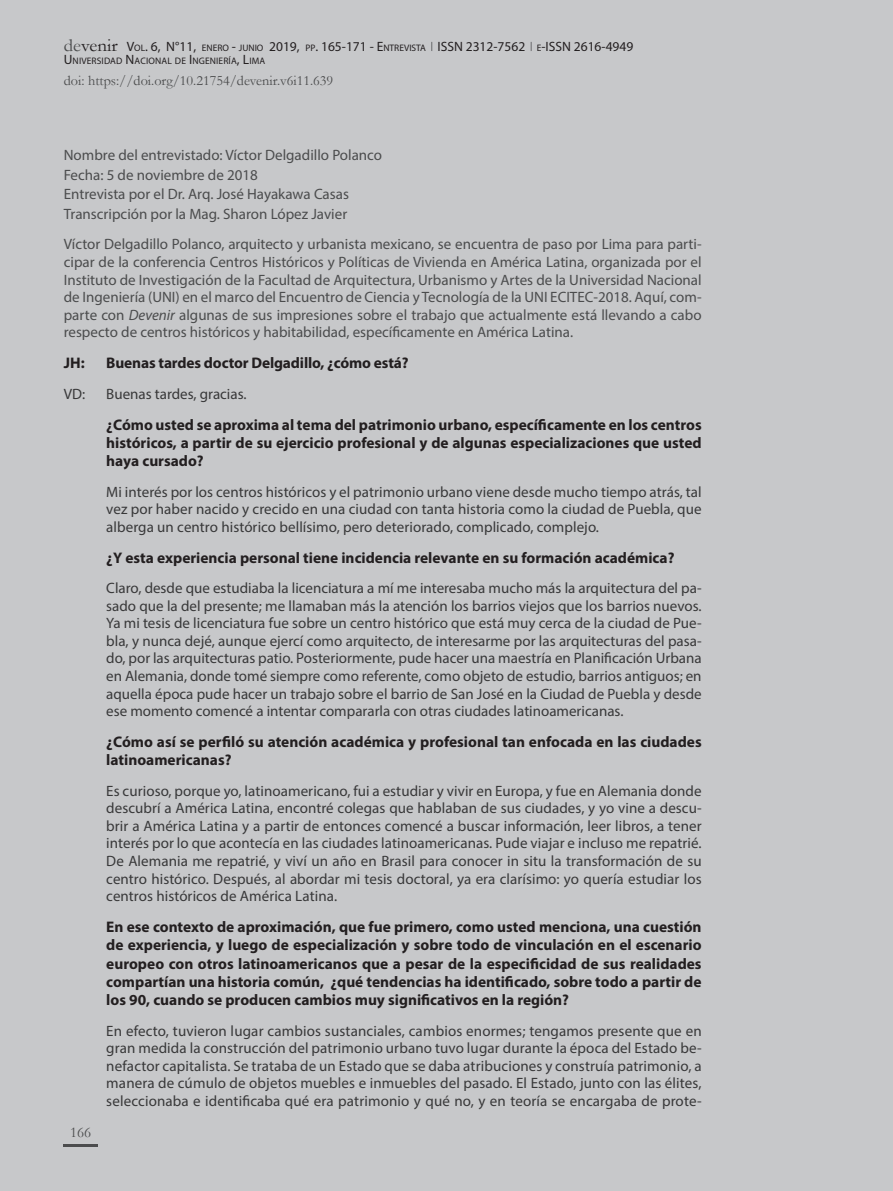
<style>
.page{position:relative;width:893px;height:1191px;background:#c7c8ca}
.page>*{position:absolute;margin:0;border:0;box-sizing:border-box;transform-origin:0 0}
.entrevista_pregunta{font:700 15.3px/18.3px "Myriad Pro";color:#231f20;text-align:justify}
.entrevista_respuesta{font:700 15.3px/18.3px "Myriad Pro";color:#231f20}
.entrevista_respuesta-2{font:15px/17.5px "Myriad Pro";letter-spacing:.005em;color:#383839;text-align:justify}
.Texto{font:15px/17.5px "Myriad Pro";color:#4b4c4d;text-align:justify}
.t1{font:15px "Garamond";color:#4b4c4d}
.t2{font:14.25px "Garamond";color:#4b4c4d}
.t3{font:13.5px "Myriad Pro";color:#231f20}
.t4{font:9.45px "Myriad Pro";letter-spacing:.015em;color:#231f20}
.s1{font-family:"Garamond";font-size:18px;color:#4b4c4d}
.s2{font-family:"Garamond";font-size:18px}
.s3{font-size:9.45px}
.s4{font-size:13.5px}
.s5{font-style:italic}
</style>
<div class="page">
<hr style="left:64px;top:1144px;width:34px;height:2px;background:#4b4c4d">
<p class="t3" style="left:64px;top:38px;width:381px"><span class="s1">de</span><span class="s2">venir</span> V<span class="s3">OL</span>. 6, N°11, <span class="s3">ENERO</span> - <span class="s3">JUNIO</span> 2019, <span class="s3">PP</span>. 165-171 - E<span class="s3">NTREVISTA</span> ISSN</p>
<p class="t3" style="left:466px;top:38px;width:87px">2312-7562 <span class="s3">E</span>-ISSN</p>
<p class="t3" style="left:574px;top:38px;width:61px">2616-4949</p>
<p class="t4" style="left:64px;top:55px;width:203px"><span class="s4">U</span>NIVERSIDAD <span class="s4">N</span>ACIONAL DE <span class="s4">I</span> NGENIERÍA<span class="s4">, L</span>IMA</p>
<p class="t2" style="left:64px;top:71px;width:271px">doi: https://doi.org/10.21754/devenir.v6i11.639</p>
<p class="Texto" style="left:64px;top:146px;width:320px">Nombre del entrevistado: Víctor Delgadillo Polanco</p>
<p class="Texto" style="left:64px;top:166px;width:196px">Fecha: 5 de noviembre de 2018</p>
<p class="Texto" style="left:64px;top:185px;width:287px">Entrevista por el Dr. Arq. José Hayakawa Casas</p>
<p class="Texto" style="left:64px;top:205px;width:285px">Transcripción por la Mag. Sharon López Javier</p>
<p class="Texto" style="left:64px;top:235px;width:639px">Víctor Delgadillo Polanco, arquitecto y urbanista mexicano, se encuentra de paso por Lima para parti&shy;cipar de la conferencia Centros Históricos y Políticas de Vivienda en América Latina, organizada por el Instituto de Investigación de la Facultad de Arquitectura, Urbanismo y Artes de la Universidad Nacional de Ingeniería (UNI) en el marco del Encuentro de Ciencia y Tecnología de la UNI ECITEC-2018. Aquí, com&shy;parte con <span class="s5">Devenir</span> algunas de sus impresiones sobre el trabajo que actualmente está llevando a cabo respecto de centros históricos y habitabilidad, específicamente en América Latina.</p>
<p class="entrevista_pregunta" style="left:64px;top:353px;width:22px">JH:</p>
<p class="entrevista_pregunta" style="left:106px;top:353px;width:304px">Buenas tardes doctor Delgadillo, ¿cómo está?</p>
<p class="entrevista_respuesta-2" style="left:64px;top:384px;width:23px">VD:</p>
<p class="entrevista_respuesta-2" style="left:106px;top:384px;width:142px">Buenas tardes, gracias.</p>
<p class="entrevista_pregunta" style="left:106px;top:415px;width:597px">¿Cómo usted se aproxima al tema del patrimonio urbano, específicamente en los centros históricos, a partir de su ejercicio profesional y de algunas especializaciones que usted haya cursado?</p>
<p class="entrevista_respuesta-2" style="left:106px;top:482px;width:597px">Mi interés por los centros históricos y el patrimonio urbano viene desde mucho tiempo atrás, tal vez por haber nacido y crecido en una ciudad con tanta historia como la ciudad de Puebla, que alberga un centro histórico bellísimo, pero deteriorado, complicado, complejo.</p>
<p class="entrevista_respuesta" style="left:106px;top:548px;width:570px">¿Y esta experiencia personal tiene incidencia relevante en su formación académica?</p>
<p class="entrevista_respuesta-2" style="left:106px;top:579px;width:597px">Claro, desde que estudiaba la licenciatura a mí me interesaba mucho más la arquitectura del pa&shy;sado que la del presente; me llamaban más la atención los barrios viejos que los barrios nuevos.<br>Ya mi tesis de licenciatura fue sobre un centro histórico que está muy cerca de la ciudad de Pue&shy;bla, y nunca dejé, aunque ejercí como arquitecto, de interesarme por las arquitecturas del pasa&shy;do, por las arquitecturas patio. Posteriormente, pude hacer una maestría en Planificación Urbana en Alemania, donde tomé siempre como referente, como objeto de estudio, barrios antiguos; en aquella época pude hacer un trabajo sobre el barrio de San José en la Ciudad de Puebla y desde ese momento comencé a intentar compararla con otras ciudades latinoamericanas.</p>
<p class="entrevista_respuesta" style="left:106px;top:732px;width:597px">¿Cómo así se perfiló su atención académica y profesional tan enfocada en las ciudades latinoamericanas?</p>
<p class="entrevista_respuesta-2" style="left:106px;top:781px;width:597px">Es curioso, porque yo, latinoamericano, fui a estudiar y vivir en Europa, y fue en Alemania donde descubrí a América Latina, encontré colegas que hablaban de sus ciudades, y yo vine a descu&shy;brir a América Latina y a partir de entonces comencé a buscar información, leer libros, a tener interés por lo que acontecía en las ciudades latinoamericanas. Pude viajar e incluso me repatrié.<br>De Alemania me repatrié, y viví un año en Brasil para conocer in situ la transformación de su centro histórico. Después, al abordar mi tesis doctoral, ya era clarísimo: yo quería estudiar los centros históricos de América Latina.</p>
<p class="entrevista_pregunta" style="left:106px;top:917px;width:597px">En ese contexto de aproximación, que fue primero, como usted menciona, una cuestión de experiencia, y luego de especialización y sobre todo de vinculación en el escenario europeo con otros latinoamericanos que a pesar de la especificidad de sus realidades compartían una historia común, ¿qué tendencias ha identificado, sobre todo a partir de los 90, cuando se producen cambios muy significativos en la región?</p>
<p class="entrevista_respuesta-2" style="left:106px;top:1021px;width:597px">En efecto, tuvieron lugar cambios sustanciales, cambios enormes; tengamos presente que en gran medida la construcción del patrimonio urbano tuvo lugar durante la época del Estado be&shy;nefactor capitalista. Se trataba de un Estado que se daba atribuciones y construía patrimonio, a manera de cúmulo de objetos muebles e inmuebles del pasado. El Estado, junto con las élites, seleccionaba e identificaba qué era patrimonio y qué no, y en teoría se encargaba de prote-</p>
<p class="t1" style="left:70px;top:1122px;width:23px">166</p>
</div>
